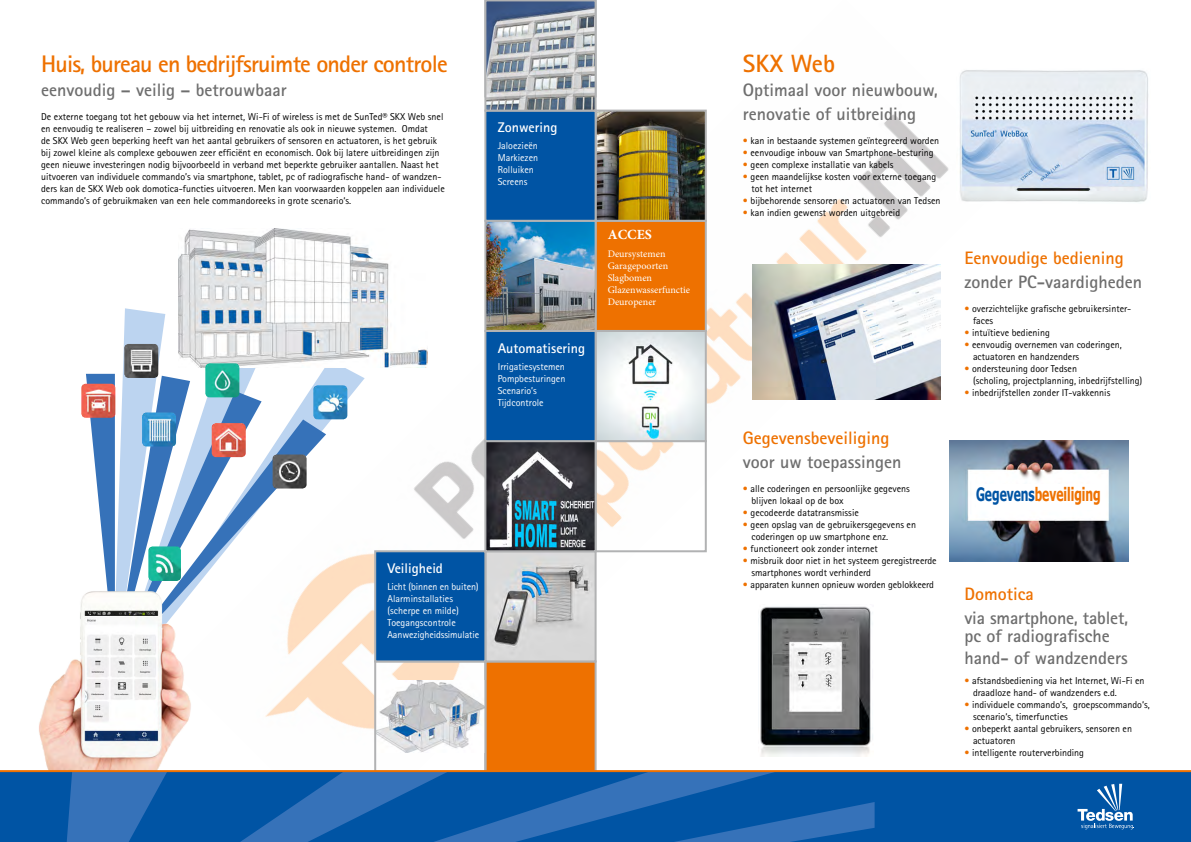
<style>
.page{position:relative;width:1191px;height:842px;background:#fff}
.page>*{position:absolute;margin:0;border:0;box-sizing:border-box;transform-origin:0 0}
.t1{font:700 25px "Agfa Rotis Sans Serif";color:#ee7100}
.t2{font:700 24px "Agfa Rotis Sans Serif";letter-spacing:-.035em;color:#ee7100}
.t3{font:700 18.5px "Tahoma";color:#ee7100;scale:.65 1}
.t4{font:700 18px/24px "Agfa Rotis Sans Serif";color:#6e6e6e}
.t5{font:700 18px "Agfa Rotis Sans Serif";color:#ee7100}
.t6{font:700 14px "Agfa Rotis Sans Serif";color:#fff}
.t7{font:700 14px "Minion Pro";color:#fff}
.t8{font:10px/12px "Agfa Rotis Sans Serif";color:#000}
.t9{font:10px "Agfa Rotis Sans Serif";color:#fff}
.t10{font:10px/11.9px "Minion Pro";color:#fff}
.s1{color:#ee7100}
.s2{color:#0054a4}
</style>
<div class="page">
<img style="left:178px;top:0;width:772px;height:770px">
<svg style="left:123px;top:308px;width:42px;height:66px"></svg>
<svg style="left:158px;top:360px;width:207px;height:277px"></svg>
<svg style="left:86px;top:374px;width:240px;height:252px"></svg>
<img style="left:39px;top:578px;width:180px;height:192px">
<div style="left:0;top:771px;width:1191px;height:71px;background:#0054a4"></div>
<svg style="left:1077px;top:784px;width:57px;height:45px"></svg>
<img style="left:179px;top:229px;width:248px;height:138px">
<div style="left:484px;top:660px;width:112px;height:113px;background:#ee7100;border:2px solid #b1b2b3"></div>
<img style="left:377px;top:680px;width:106px;height:72px">
<div style="left:374px;top:660px;width:112px;height:113px;border:2px solid #b1b2b3"></div>
<svg style="left:63px;top:772px;width:811px;height:70px"></svg>
<img style="left:487px;top:443px;width:106px;height:216px">
<div style="left:484px;top:550px;width:112px;height:112px;border:2px solid #b1b2b3"></div>
<div style="left:374px;top:550px;width:112px;height:112px;background:#0054a4;border:2px solid #b1b2b3"></div>
<div style="left:594px;top:440px;width:113px;height:112px;border:2px solid #b1b2b3"></div>
<div style="left:484px;top:440px;width:112px;height:112px;border:2px solid #b1b2b3"></div>
<img style="left:597px;top:333px;width:107px;height:106px">
<div style="left:594px;top:330px;width:113px;height:112px;border:2px solid #b1b2b3"></div>
<div style="left:484px;top:330px;width:112px;height:112px;background:#0054a4;border:2px solid #b1b2b3"></div>
<div style="left:594px;top:220px;width:113px;height:112px;background:#ee7100;border:2px solid #b1b2b3"></div>
<img style="left:487px;top:223px;width:106px;height:106px">
<div style="left:484px;top:220px;width:112px;height:112px;border:2px solid #b1b2b3"></div>
<img style="left:597px;top:113px;width:107px;height:106px">
<div style="left:594px;top:110px;width:113px;height:112px;border:2px solid #b1b2b3"></div>
<div style="left:484px;top:110px;width:112px;height:112px;background:#0054a4;border:2px solid #b1b2b3"></div>
<img style="left:487px;top:3px;width:106px;height:106px">
<div style="left:484px;top:0;width:112px;height:112px;border:2px solid #b1b2b3"></div>
<img style="left:959px;top:70px;width:189px;height:132px">
<img style="left:950px;top:440px;width:178px;height:122px">
<img style="left:753px;top:264px;width:187px;height:136px">
<img style="left:758px;top:604px;width:115px;height:152px">
<img style="left:81px;top:384px;width:34px;height:34px">
<img style="left:124px;top:344px;width:34px;height:34px">
<img style="left:142px;top:412px;width:34px;height:34px">
<img style="left:205px;top:363px;width:34px;height:34px">
<img style="left:212px;top:423px;width:34px;height:34px">
<img style="left:313px;top:385px;width:34px;height:34px">
<img style="left:272px;top:454px;width:34px;height:34px">
<img style="left:148px;top:546px;width:33px;height:35px">
<hr style="left:0;top:770px;width:1191px;height:2px;background:#ee7100">
<div style="left:976px;top:484px;width:127px;height:26px;background:#fff"></div>
<p class="t2" style="left:41px;top:49px;width:408px">Huis, bureau en bedrijfsruimte onder controle</p>
<p class="t4" style="left:41px;top:78px;width:247px">eenvoudig – veilig – betrouwbaar</p>
<p class="t8" style="left:41px;top:111px;width:405px">De externe toegang tot het gebouw via het internet, Wi-Fi of wireless is met de SunTed® SKX Web snel en eenvoudig te realiseren – zowel bij uitbreiding en renovatie als ook in nieuwe systemen. Omdat<br>de SKX Web geen beperking heeft van het aantal gebruikers of sensoren en actuatoren, is het gebruik bij zowel kleine als complexe gebouwen zeer efficiënt en economisch. Ook bij latere uitbreidingen zijn geen nieuwe investeringen nodig bijvoorbeeld in verband met beperkte gebruiker aantallen. Naast het uitvoeren van individuele commando’s via smartphone, tablet, pc of radiografische hand- of wandzen&shy;ders kan de SKX Web ook domotica-functies uitvoeren. Men kan voorwaarden koppelen aan individuele commando’s of gebruikmaken van een hele commandoreeks in grote scenario‘s.</p>
<p class="t6" style="left:498px;top:118px;width:61px">Zonwering</p>
<p class="t9" style="left:498px;top:139px;width:42px">Jaloezieën</p>
<p class="t9" style="left:498px;top:151px;width:42px">Markiezen</p>
<p class="t9" style="left:498px;top:163px;width:38px">Rolluiken</p>
<p class="t9" style="left:498px;top:175px;width:31px">Screens</p>
<p class="t6" style="left:498px;top:339px;width:89px">Automatisering</p>
<p class="t9" style="left:498px;top:361px;width:69px">Irrigatiesystemen</p>
<p class="t9" style="left:498px;top:373px;width:69px">Pompbesturingen</p>
<p class="t9" style="left:498px;top:385px;width:41px">Scenario’s</p>
<p class="t9" style="left:498px;top:397px;width:47px">Tijdcontrole</p>
<p class="t7" style="left:608px;top:225px;width:46px">ACCES</p>
<p class="t10" style="left:607px;top:248px;width:84px">Deursystemen<br>Garagepoorten<br>Slagbomen<br>Glazenwasserfunctie<br>Deuropener</p>
<p class="t6" style="left:387px;top:559px;width:57px">Veiligheid</p>
<p class="t9" style="left:387px;top:580px;width:93px">Licht (binnen en buiten)</p>
<p class="t9" style="left:387px;top:592px;width:67px">Alarminstallaties</p>
<p class="t9" style="left:387px;top:604px;width:73px">(scherpe en milde)</p>
<p class="t9" style="left:387px;top:616px;width:70px">Toegangscontrole</p>
<p class="t9" style="left:387px;top:628px;width:93px">Aanwezigheidssimulatie</p>
<p class="t1" style="left:743px;top:48px;width:94px">SKX Web</p>
<p class="t4" style="left:743px;top:78px;width:196px">Optimaal voor nieuwbouw, renovatie of uitbreiding</p>
<p class="t8" style="left:743px;top:135px;width:198px"><span class="s1">•</span> kan in bestaande systemen geïntegreerd worden</p>
<p class="t8" style="left:743px;top:147px;width:192px"><span class="s1">•</span> eenvoudige inbouw van Smartphone-besturing</p>
<p class="t8" style="left:743px;top:159px;width:152px"><span class="s1">•</span> geen complexe installatie van kabels</p>
<p class="t8" style="left:743px;top:171px;width:195px"><span class="s1">•</span> geen maandelijkse kosten voor externe toegang</p>
<p class="t8" style="left:751px;top:183px;width:62px">tot het internet</p>
<p class="t8" style="left:743px;top:195px;width:199px"><span class="s1">•</span> bijbehorende sensoren en actuatoren van Tedsen</p>
<p class="t8" style="left:743px;top:207px;width:159px"><span class="s1">•</span> kan indien gewenst worden uitgebreid</p>
<p class="t5" style="left:743px;top:427px;width:148px">Gegevensbeveiliging</p>
<p class="t4" style="left:743px;top:450px;width:160px">voor uw toepassingen</p>
<p class="t8" style="left:751px;top:483px;width:160px;text-indent:-8px"><span class="s1">•</span> alle coderingen en persoonlijke gegevens blijven lokaal op de box</p>
<p class="t8" style="left:743px;top:507px;width:117px"><span class="s1">•</span> gecodeerde datatransmissie</p>
<p class="t8" style="left:751px;top:519px;width:166px;text-indent:-8px"><span class="s1">•</span> geen opslag van de gebruikersgegevens en coderingen op uw smartphone enz.</p>
<p class="t8" style="left:743px;top:543px;width:136px"><span class="s1">•</span> functioneert ook zonder internet</p>
<p class="t8" style="left:751px;top:555px;width:187px;text-indent:-8px"><span class="s1">•</span> misbruik door niet in het systeem geregistreerde smartphones wordt verhinderd</p>
<p class="t8" style="left:743px;top:579px;width:192px"><span class="s1">•</span> apparaten kunnen opnieuw worden geblokkeerd</p>
<p class="t4" style="left:964px;top:246px;width:179px"><span class="s1">Eenvoudige bediening </span>zonder PC-vaardigheden</p>
<p class="t8" style="left:973px;top:303px;width:160px;text-indent:-8px"><span class="s1">•</span> overzichtelijke grafische gebruikersinter&shy;faces</p>
<p class="t8" style="left:964px;top:327px;width:87px"><span class="s1">•</span> intuïtieve bediening</p>
<p class="t8" style="left:973px;top:339px;width:150px;text-indent:-8px"><span class="s1">•</span> eenvoudig overnemen van coderingen, actuatoren en handzenders</p>
<p class="t8" style="left:973px;top:363px;width:171px;text-indent:-8px"><span class="s1">•</span> ondersteuning door Tedsen<br>(scholing, projectplanning, inbedrijfstelling)</p>
<p class="t8" style="left:964px;top:387px;width:147px"><span class="s1">•</span> inbedrijfstellen zonder IT-vakkennis</p>
<p class="t3" style="left:976px;top:482px;width:193px"><span class="s2">Gegevens</span>beveiliging</p>
<p class="t5" style="left:964px;top:583px;width:71px">Domotica</p>
<p class="t4" style="left:964px;top:606px;width:165px">via smartphone, tablet,</p>
<p class="t4" style="left:964px;top:625px;width:165px;line-height:21.6px">pc of radiografische hand- of wandzenders</p>
<p class="t8" style="left:973px;top:675px;width:173px;text-indent:-8px"><span class="s1">•</span> afstandsbediening via het Internet, Wi-Fi en draadloze hand- of wandzenders e.d.</p>
<p class="t8" style="left:973px;top:699px;width:178px;text-indent:-8px"><span class="s1">•</span> individuele commando’s, groepscommando‘s, scenario‘s, timerfuncties</p>
<p class="t8" style="left:973px;top:723px;width:161px;text-indent:-8px"><span class="s1">•</span> onbeperkt aantal gebruikers, sensoren en actuatoren</p>
<p class="t8" style="left:964px;top:747px;width:121px"><span class="s1">•</span> intelligente routerverbinding</p>
</div>
